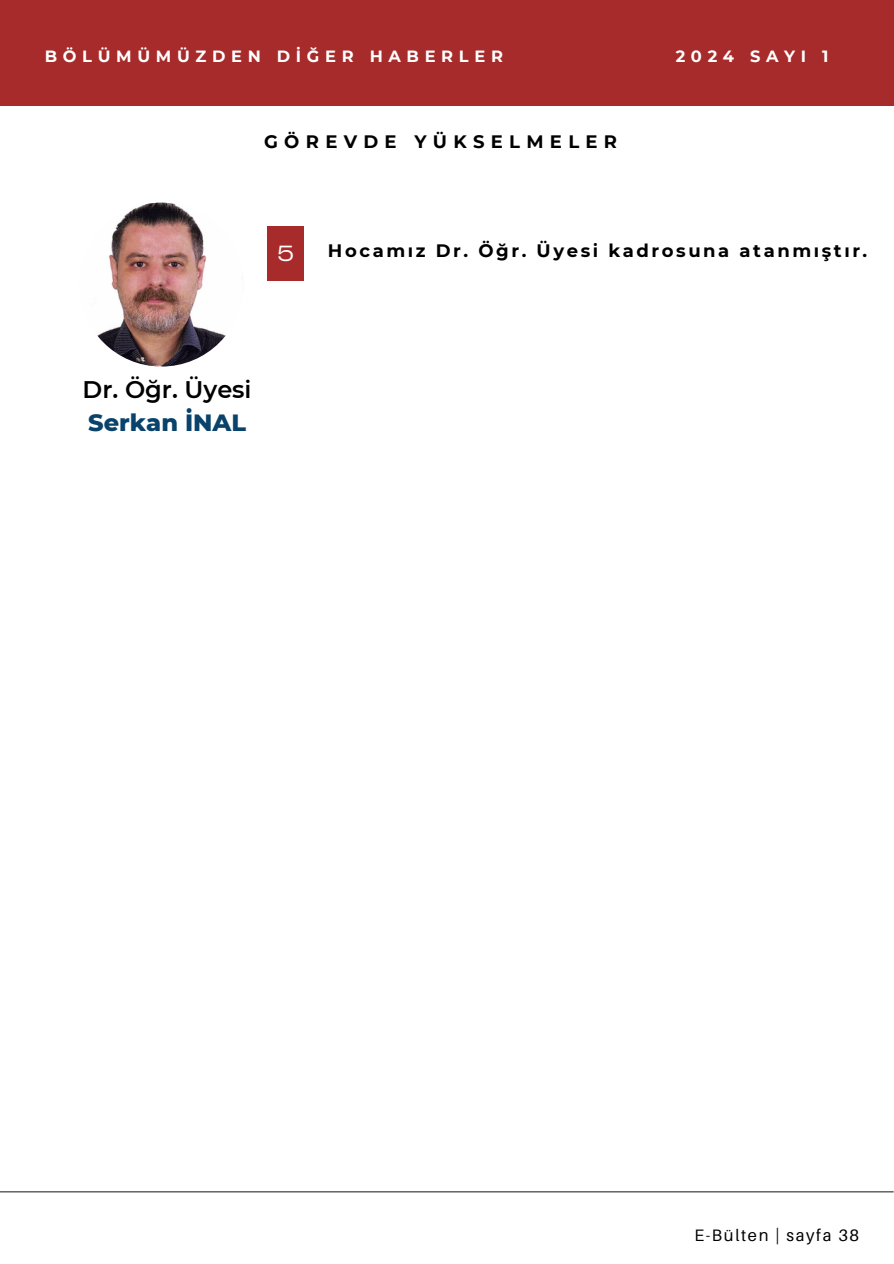
<style>
.page{position:relative;width:894px;height:1264px;background:#fff}
.page>*{position:absolute;margin:0;border:0;box-sizing:border-box;transform-origin:0 0}
.t1{font:600 24px/32.7px "Montserrat";color:#000}
.t2{font:expanded 21px "Cy Grotesk";color:#fff}
.t3{font:700 18px "Montserrat";letter-spacing:.14em;color:#000}
.t4{font:700 18px "Montserrat";letter-spacing:.35em;color:#000}
.t5{font:16.5px "Aileron";letter-spacing:.1em;color:#000}
.t6{font:700 16.2px "Montserrat";letter-spacing:.35em;color:#fff}
.s1{font-weight:800;color:#09436b}
</style>
<div class="page">
<hr style="left:0;top:1191px;width:893px;height:1px;background:#2e2e2e">
<div style="left:0;top:0;width:893px;height:106px;background:#a72b2a"></div>
<img style="left:79px;top:202px;width:164px;height:164px;border-radius:50%">
<div style="left:267px;top:226px;width:37px;height:54px;background:#a72b2a"></div>
<p class="t6" style="left:45px;top:47px;width:459px">BÖLÜMÜMÜZDEN DİĞER HABERLER</p>
<h2 class="t6" style="left:675px;top:47px;width:154px">2024 SAYI 1</h2>
<p class="t4" style="left:264px;top:130px;width:354px">GÖREVDE YÜKSELMELER</p>
<h1 class="t2" style="left:277px;top:240px;width:18px">5</h1>
<p class="t3" style="left:328px;top:240px;width:540px">Hocamız Dr. Öğr. Üyesi kadrosuna atanmıştır.</p>
<h3 class="t1" style="left:83px;top:373px;width:167px">Dr. Öğr. Üyesi<br><span class="s1">Serkan İNAL</span></h3>
<h2 class="t5" style="left:694px;top:1224px;width:166px">E-Bülten | sayfa 38</h2>
</div>
